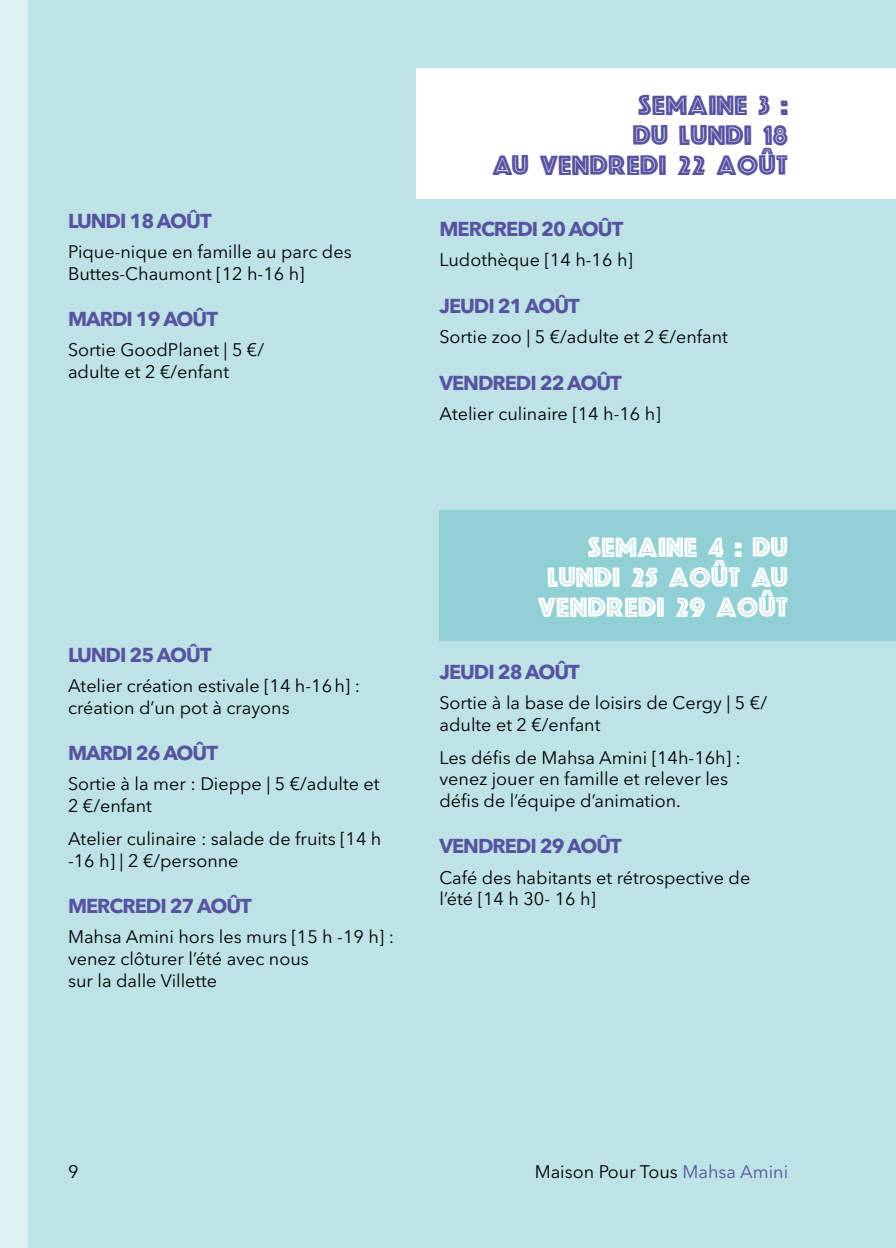
<style>
.page{position:relative;width:896px;height:1248px;background:#fff}
.page>*{position:absolute;margin:0;border:0;box-sizing:border-box;transform-origin:0 0}
.Texte-01{font:28px/30px "Gardaempty";letter-spacing:-.02em;color:#fff;text-align:right}
.Texte-01-2{font:28px/30px "Gardaempty";letter-spacing:-.02em;color:#5753a0;text-align:right}
.TitreN5{font:700 20px "Avenir Next LT Pro";letter-spacing:-.05em;color:#5753a0}
.TitreN6-Alt{font:18px/21.6px "Avenir Next LT Pro";color:#000}
.s1{color:#5753a0}
</style>
<div class="page">
<div style="left:0;top:0;width:28px;height:1247px;background:#def1f2"></div>
<div style="left:28px;top:0;width:868px;height:1247px;background:#bde3e6"></div>
<div style="left:417px;top:68px;width:479px;height:130px;background:#fff"></div>
<div style="left:439px;top:510px;width:457px;height:131px;background:#91d0d4"></div>
<p class="TitreN5" style="left:68px;top:208px;width:145px">LUNDI 18 AOÛT</p>
<p class="TitreN6-Alt" style="left:68px;top:241px;width:285px">Pique-nique en famille au parc des<br>Buttes-Chaumont [12 h-16 h]</p>
<p class="TitreN5" style="left:68px;top:307px;width:151px">MARDI 19 AOÛT</p>
<p class="TitreN6-Alt" style="left:68px;top:339px;width:197px">Sortie GoodPlanet | 5 €/ adulte et 2 €/enfant</p>
<p class="TitreN5" style="left:68px;top:642px;width:145px">LUNDI 25 AOÛT</p>
<p class="TitreN6-Alt" style="left:68px;top:674px;width:294px">Atelier création estivale [14 h-16h] : création d’un pot à crayons</p>
<p class="TitreN5" style="left:68px;top:741px;width:151px">MARDI 26 AOÛT</p>
<p class="TitreN6-Alt" style="left:68px;top:773px;width:313px">Sortie à la mer : Dieppe | 5 €/adulte et<br>2 €/enfant</p>
<p class="TitreN6-Alt" style="left:68px;top:827px;width:315px">Atelier culinaire : salade de fruits [14 h -16 h] | 2 €/personne</p>
<p class="TitreN5" style="left:68px;top:893px;width:185px">MERCREDI 27 AOÛT</p>
<p class="TitreN6-Alt" style="left:68px;top:926px;width:328px">Mahsa Amini hors les murs [15 h -19 h] : venez clôturer l’été avec nous<br>sur la dalle Villette</p>
<p class="Texte-01-2" style="left:492px;top:91px;width:298px">SEMAINE 3 :<br>DU LUNDI 18<br>AU VENDREDI 22 AOÛT</p>
<p class="TitreN5" style="left:439px;top:217px;width:185px">MERCREDI 20 AOÛT</p>
<p class="TitreN6-Alt" style="left:439px;top:249px;width:195px">Ludothèque [14 h-16 h]</p>
<p class="TitreN5" style="left:439px;top:294px;width:142px">JEUDI 21 AOÛT</p>
<p class="TitreN6-Alt" style="left:439px;top:326px;width:290px">Sortie zoo | 5 €/adulte et 2 €/enfant</p>
<p class="TitreN5" style="left:439px;top:371px;width:184px">VENDREDI 22 AOÛT</p>
<p class="TitreN6-Alt" style="left:439px;top:403px;width:223px">Atelier culinaire [14 h-16 h]</p>
<p class="Texte-01" style="left:537px;top:533px;width:252px">SEMAINE 4 : DU<br>LUNDI 25 AOÛT AU<br>VENDREDI 29 AOÛT</p>
<p class="TitreN5" style="left:439px;top:659px;width:142px">JEUDI 28 AOÛT</p>
<p class="TitreN6-Alt" style="left:439px;top:691px;width:329px">Sortie à la base de loisirs de Cergy | 5 €/ adulte et 2 €/enfant</p>
<p class="TitreN6-Alt" style="left:439px;top:746px;width:303px">Les défis de Mahsa Amini [14h-16h] : venez jouer en famille et relever les défis de l’équipe d’animation.</p>
<p class="TitreN5" style="left:439px;top:834px;width:184px">VENDREDI 29 AOÛT</p>
<p class="TitreN6-Alt" style="left:439px;top:866px;width:312px">Café des habitants et rétrospective de l’été [14 h 30- 16 h]</p>
<p class="TitreN6-Alt" style="left:68px;top:1160px;width:12px">9</p>
<p class="TitreN6-Alt" style="left:535px;top:1160px;width:255px">Maison Pour Tous <span class="s1">Mahsa Amini</span></p>
</div>
